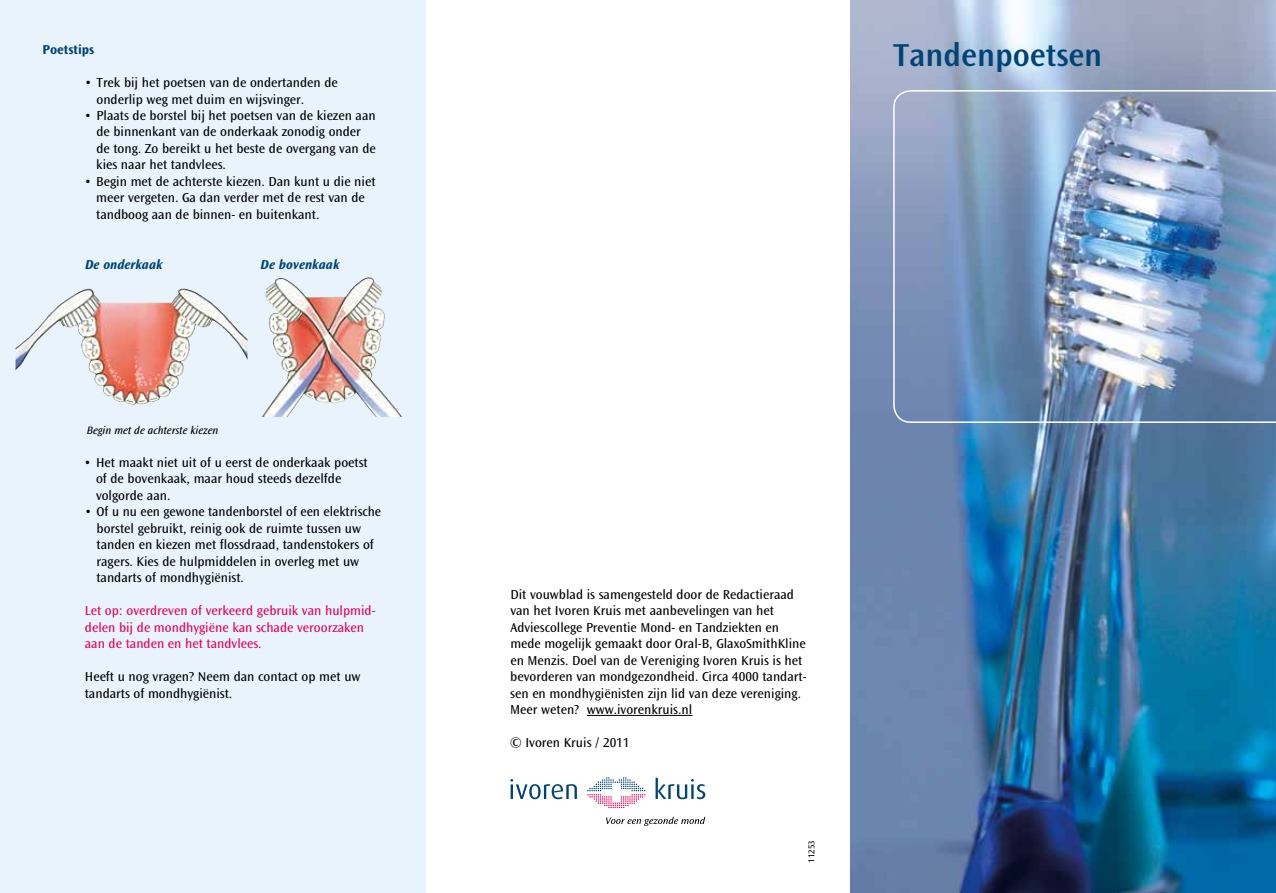
<style>
.page{position:relative;width:1276px;height:893px;background:#fff}
.page>*{position:absolute;margin:0;border:0;box-sizing:border-box;transform-origin:0 0}
.t1{font:600 33px "Ocean Sans Std";color:#004476}
.t2{font:13.5px/16.5px "Ocean Sans Std";color:#000}
.t3{font:13.5px/16.5px "Ocean Sans Std";color:#e50057}
.t4{font:italic 700 13.5px "Ocean Sans Std";color:#004476}
.t5{font:700 13.5px "Ocean Sans Std";color:#004476}
.t6{font:italic 11.25px "Ocean Sans Std";color:#000}
.t7{font:9px "Ocean Sans Std";color:#000}
</style>
<div class="page">
<div style="left:0;top:0;width:425px;height:893px;background:#e8f3fc"></div>
<img style="left:850px;top:0;width:426px;height:893px">
<hr style="left:587px;top:715px;width:105px;height:1px;background:#000">
<img style="left:893px;top:90px;width:383px;height:333px">
<img style="left:16px;top:289px;width:73px;height:81px">
<img style="left:265px;top:277px;width:102px;height:80px">
<svg style="left:587px;top:777px;width:58px;height:31px"></svg>
<svg style="left:510px;top:779px;width:67px;height:20px"></svg>
<svg style="left:655px;top:778px;width:50px;height:21px"></svg>
<svg style="left:606px;top:817px;width:99px;height:9px"></svg>
<p class="t5" style="left:43px;top:42px;width:53px">Poetstips</p>
<p class="t2" style="left:96px;top:74px;width:243px;text-indent:-11px">• Trek bij het poetsen van de ondertanden de onderlip weg met duim en wijsvinger.</p>
<p class="t2" style="left:96px;top:107px;width:281px;text-indent:-11px">• Plaats de borstel bij het poetsen van de kiezen aan de binnenkant van de onderkaak zonodig onder de tong. Zo bereikt u het beste de overgang van de kies naar het tandvlees.</p>
<p class="t2" style="left:96px;top:173px;width:281px;text-indent:-11px">• Begin met de achterste kiezen. Dan kunt u die niet meer vergeten. Ga dan verder met de rest van de tandboog aan de binnen- en buitenkant.</p>
<p class="t4" style="left:85px;top:257px;width:79px">De onderkaak</p>
<p class="t4" style="left:260px;top:257px;width:80px">De bovenkaak</p>
<p class="t6" style="left:87px;top:424px;width:133px">Begin met de achterste kiezen</p>
<p class="t2" style="left:96px;top:454px;width:273px;text-indent:-11px">• Het maakt niet uit of u eerst de onderkaak poetst of de bovenkaak, maar houd steeds dezelfde volgorde aan.</p>
<p class="t2" style="left:96px;top:503px;width:286px;text-indent:-11px">• Of u nu een gewone tandenborstel of een elektrische borstel gebruikt, reinig ook de ruimte tussen uw tanden en kiezen met flossdraad, tandenstokers of ragers. Kies de hulpmiddelen in overleg met uw tandarts of mondhygiënist.</p>
<p class="t3" style="left:85px;top:602px;width:292px">Let op: overdreven of verkeerd gebruik van hulpmid&shy;delen bij de mondhygiëne kan schade veroorzaken aan de tanden en het tandvlees.</p>
<p class="t2" style="left:85px;top:668px;width:277px">Heeft u nog vragen? Neem dan contact op met uw tandarts of mondhygiënist.</p>
<h1 class="t1" style="left:893px;top:37px;width:211px">Tandenpoetsen</h1>
<p class="t2" style="left:510px;top:586px;width:298px">Dit vouwblad is samengesteld door de Redactieraad van het Ivoren Kruis met aanbevelingen van het Adviescollege Preventie Mond- en Tandziekten en mede mogelijk gemaakt door Oral-B, GlaxoSmithKline en Menzis. Doel van de Vereniging Ivoren Kruis is het bevorderen van mondgezondheid. Circa 4000 tandart&shy;sen en mondhygiënisten zijn lid van deze vereniging.<br>Meer weten? www.ivorenkruis.nl</p>
<p class="t2" style="left:510px;top:734px;width:121px">© Ivoren Kruis / 2011</p>
<p class="t7" style="left:806px;top:863px;width:24px;rotate:-90deg">11253</p>
</div>
